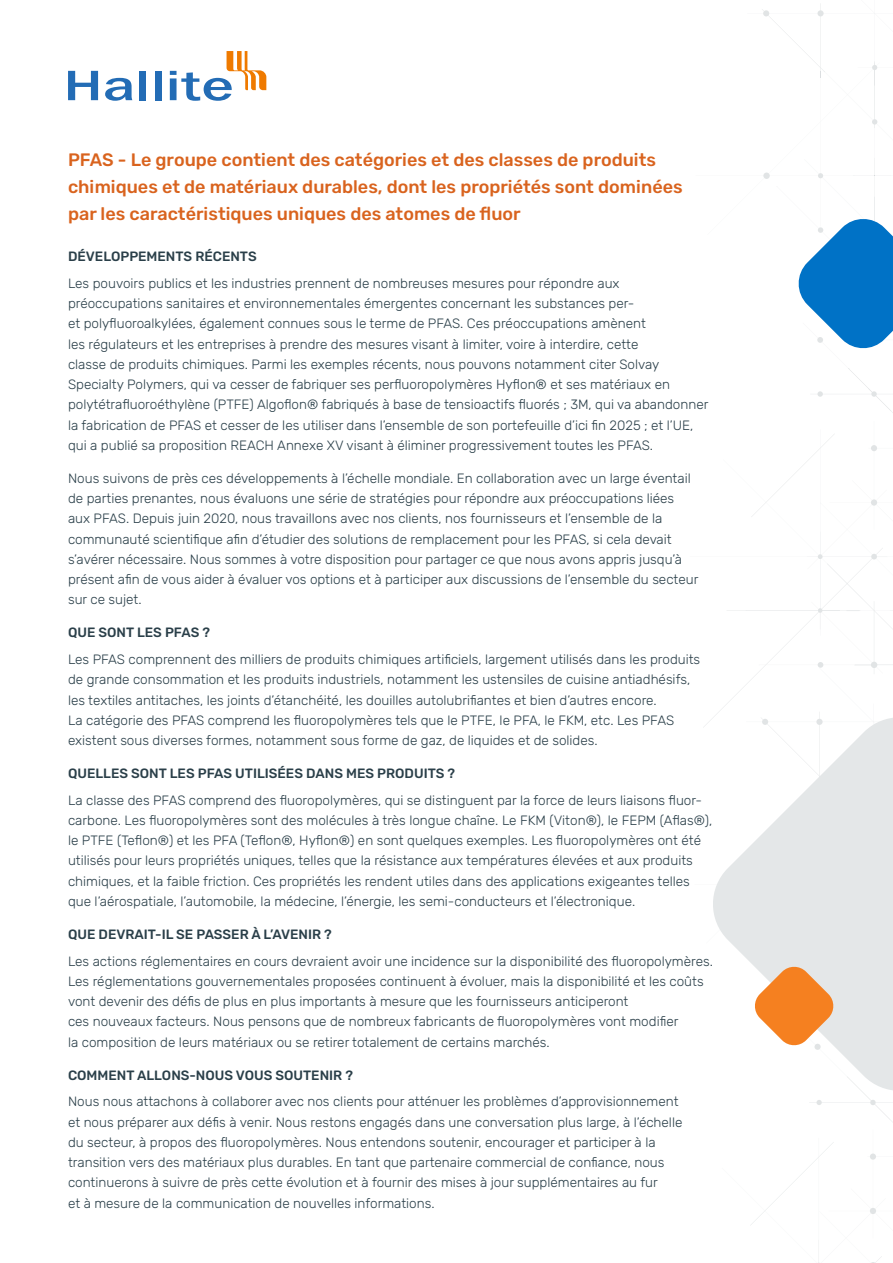
<style>
.page{position:relative;width:893px;height:1263px;background:#fff}
.page>*{position:absolute;margin:0;border:0;box-sizing:border-box;transform-origin:0 0}
.t1{font:500 18px/27px "Rubik";color:#d9631e}
.Body_-_light_-_9pt{font:300 13.5px/20.2px "Rubik";color:#2a3f49}
.sub_heading_-_medium{font:500 13.5px "Rubik";color:#2a3f49}
</style>
<div class="page">
<svg style="left:68px;top:71px;width:30px;height:29px"></svg>
<svg style="left:105px;top:78px;width:27px;height:23px"></svg>
<div style="left:140px;top:71px;width:6px;height:29px;background:#236cb5"></div>
<div style="left:155px;top:71px;width:6px;height:29px;background:#236cb5"></div>
<svg style="left:170px;top:51px;width:96px;height:50px"></svg>
<svg style="left:704px;top:4px;width:189px;height:1259px"></svg>
<p class="t1" style="left:68px;top:146px;width:616px">PFAS - Le groupe contient des catégories et des classes de produits chimiques et de matériaux durables, dont les propriétés sont dominées par les caractéristiques uniques des atomes de fluor</p>
<p class="sub_heading_-_medium" style="left:68px;top:249px;width:190px">DÉVELOPPEMENTS RÉCENTS</p>
<p class="Body_-_light_-_9pt" style="left:68px;top:273px;width:642px">Les pouvoirs publics et les industries prennent de nombreuses mesures pour répondre aux préoccupations sanitaires et environnementales émergentes concernant les substances per-<br>et polyfluoroalkylées, également connues sous le terme de PFAS. Ces préoccupations amènent<br>les régulateurs et les entreprises à prendre des mesures visant à limiter, voire à interdire, cette<br>classe de produits chimiques. Parmi les exemples récents, nous pouvons notamment citer Solvay Specialty Polymers, qui va cesser de fabriquer ses perfluoropolymères Hyflon® et ses matériaux en polytétrafluoroéthylène (PTFE) Algoflon® fabriqués à base de tensioactifs fluorés ; 3M, qui va abandonner la fabrication de PFAS et cesser de les utiliser dans l’ensemble de son portefeuille d’ici fin 2025 ; et l’UE, qui a publié sa proposition REACH Annexe XV visant à éliminer progressivement toutes les PFAS.</p>
<p class="Body_-_light_-_9pt" style="left:68px;top:468px;width:632px">Nous suivons de près ces développements à l’échelle mondiale. En collaboration avec un large éventail de parties prenantes, nous évaluons une série de stratégies pour répondre aux préoccupations liées aux PFAS. Depuis juin 2020, nous travaillons avec nos clients, nos fournisseurs et l’ensemble de la communauté scientifique afin d’étudier des solutions de remplacement pour les PFAS, si cela devait s’avérer nécessaire. Nous sommes à votre disposition pour partager ce que nous avons appris jusqu’à présent afin de vous aider à évaluer vos options et à participer aux discussions de l’ensemble du secteur sur ce sujet.</p>
<p class="sub_heading_-_medium" style="left:68px;top:625px;width:144px">QUE SONT LES PFAS ?</p>
<p class="Body_-_light_-_9pt" style="left:68px;top:650px;width:634px">Les PFAS comprennent des milliers de produits chimiques artificiels, largement utilisés dans les produits de grande consommation et les produits industriels, notamment les ustensiles de cuisine antiadhésifs, les textiles antitaches, les joints d’étanchéité, les douilles autolubrifiantes et bien d’autres encore.<br>La catégorie des PFAS comprend les fluoropolymères tels que le PTFE, le PFA, le FKM, etc. Les PFAS existent sous diverses formes, notamment sous forme de gaz, de liquides et de solides.</p>
<p class="sub_heading_-_medium" style="left:68px;top:766px;width:389px">QUELLES SONT LES PFAS UTILISÉES DANS MES PRODUITS ?</p>
<p class="Body_-_light_-_9pt" style="left:68px;top:790px;width:646px">La classe des PFAS comprend des fluoropolymères, qui se distinguent par la force de leurs liaisons fluor&shy;carbone. Les fluoropolymères sont des molécules à très longue chaîne. Le FKM (Viton®), le FEPM (Aflas®), le PTFE (Teflon®) et les PFA (Teflon®, Hyflon®) en sont quelques exemples. Les fluoropolymères ont été utilisés pour leurs propriétés uniques, telles que la résistance aux températures élevées et aux produits chimiques, et la faible friction. Ces propriétés les rendent utiles dans des applications exigeantes telles que l’aérospatiale, l’automobile, la médecine, l’énergie, les semi-conducteurs et l’électronique.</p>
<p class="sub_heading_-_medium" style="left:68px;top:927px;width:265px">QUE DEVRAIT-IL SE PASSER À L’AVENIR ?</p>
<p class="Body_-_light_-_9pt" style="left:68px;top:951px;width:646px">Les actions réglementaires en cours devraient avoir une incidence sur la disponibilité des fluoropolymères.<br>Les réglementations gouvernementales proposées continuent à évoluer, mais la disponibilité et les coûts vont devenir des défis de plus en plus importants à mesure que les fournisseurs anticiperont<br>ces nouveaux facteurs. Nous pensons que de nombreux fabricants de fluoropolymères vont modifier<br>la composition de leurs matériaux ou se retirer totalement de certains marchés.</p>
<p class="sub_heading_-_medium" style="left:68px;top:1067px;width:287px">COMMENT ALLONS-NOUS VOUS SOUTENIR ?</p>
<p class="Body_-_light_-_9pt" style="left:68px;top:1092px;width:616px">Nous nous attachons à collaborer avec nos clients pour atténuer les problèmes d’approvisionnement et nous préparer aux défis à venir. Nous restons engagés dans une conversation plus large, à l’échelle du secteur, à propos des fluoropolymères. Nous entendons soutenir, encourager et participer à la transition vers des matériaux plus durables. En tant que partenaire commercial de confiance, nous continuerons à suivre de près cette évolution et à fournir des mises à jour supplémentaires au fur<br>et à mesure de la communication de nouvelles informations.</p>
</div>
